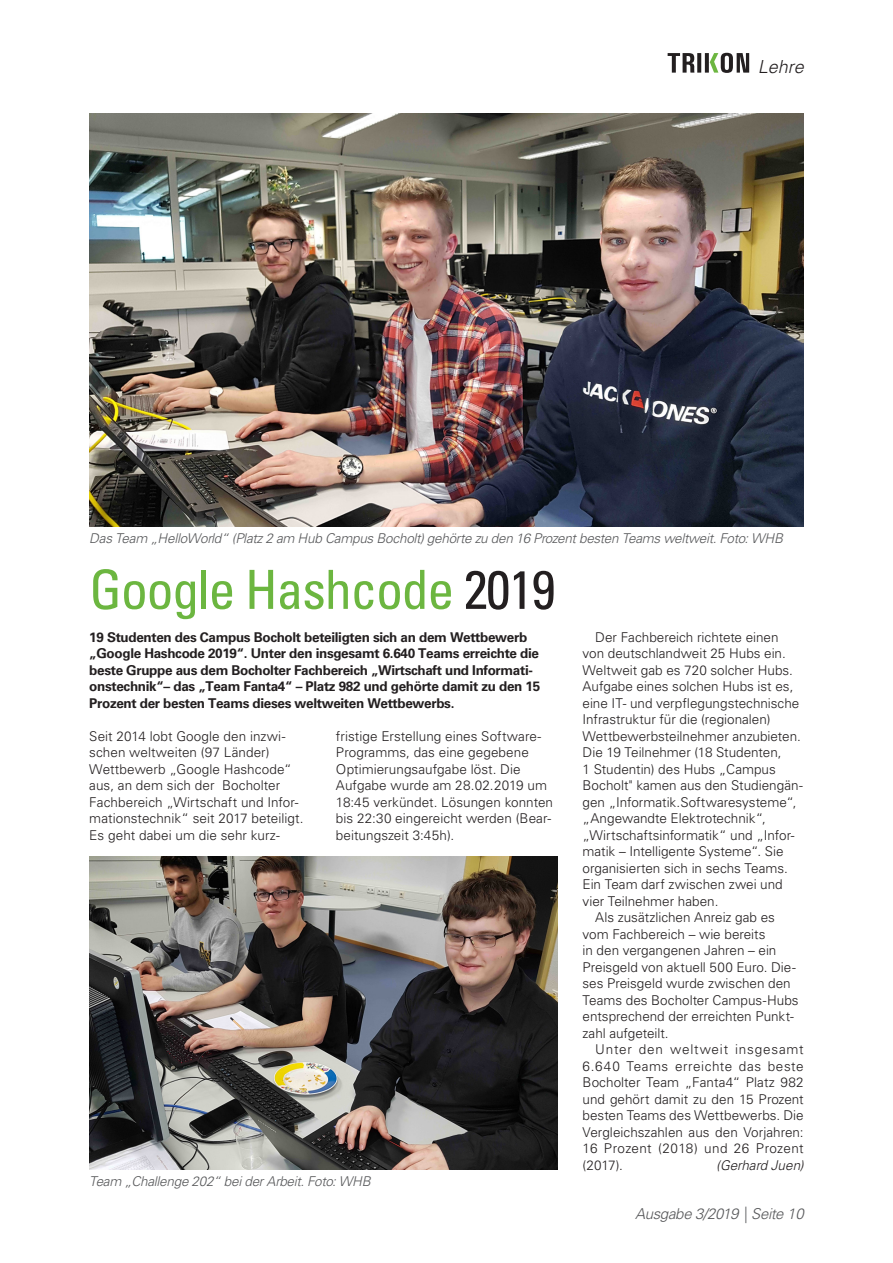
<style>
.page{position:relative;width:893px;height:1263px;background:#fff}
.page>*{position:absolute;margin:0;border:0;box-sizing:border-box;transform-origin:0 0}
.t1{font:condensed 54px "Univers LT Std";letter-spacing:-.025em;color:#6cb640}
.t2{font:italic 300 18px "Univers LT Std";color:#231f20}
.t3{font:italic 300 15px "Univers LT Std";letter-spacing:-.025em;color:#57585a}
.t4{font:300 13.5px/16.5px "Univers LT Std";color:#231f20}
.t5{font:700 13.5px/16.5px "Univers LT Std";letter-spacing:-.025em;color:#231f20}
.t6{font:italic 300 13.5px "Univers LT Std";letter-spacing:-.02em;color:#57585a}
.t7{font:300 13.5px "Univers LT Std";letter-spacing:.04em;color:#231f20}
.t8{font:300 13.5px "Univers LT Std";letter-spacing:.02em;color:#231f20}
.t9{font:300 13.5px "Univers LT Std";letter-spacing:.055em;color:#231f20}
.t10{font:italic 300 13.5px "Univers LT Std";color:#231f20}
.s1{color:#231f20}
</style>
<div class="page">
<svg style="left:668px;top:53px;width:81px;height:20px"></svg>
<img style="left:89px;top:856px;width:468px;height:314px">
<img style="left:89px;top:114px;width:715px;height:412px">
<h2 class="t2" style="left:758px;top:56px;width:48px">Lehre</h2>
<p class="t6" style="left:89px;top:530px;width:695px">Das Team „HelloWorld“ (Platz 2 am Hub Campus Bocholt) gehörte zu den 16 Prozent besten Teams weltweit. Foto: WHB</p>
<h1 class="t1" style="left:89px;top:555px;width:468px">Google Hashcode <span class="s1">2019</span></h1>
<p class="t5" style="left:89px;top:629px;width:452px">19 Studenten des Campus Bocholt beteiligten sich an dem Wettbewerb „Google Hashcode 2019“. Unter den insgesamt 6.640 Teams erreichte die beste Gruppe aus dem Bocholter Fachbereich „Wirtschaft und Informati&shy;onstechnik“– das „Team Fanta4“ – Platz 982 und gehörte damit zu den 15<br>Prozent der besten Teams dieses weltweiten Wettbewerbs.</p>
<p class="t4" style="left:89px;top:728px;width:216px">Seit 2014 lobt Google den inzwi&shy;schen weltweiten (97 Länder)<br>Wettbewerb „Google Hashcode“ aus, an dem sich der Bocholter<br>Fachbereich „Wirtschaft und Infor&shy;mationstechnik“ seit 2017 beteiligt.<br>Es geht dabei um die sehr kurz-</p>
<p class="t4" style="left:336px;top:728px;width:219px">fristige Erstellung eines Software-<br>Programms, das eine gegebene<br>Optimierungsaufgabe löst. Die<br>Aufgabe wurde am 28.02.2019 um<br>18:45 verkündet. Lösungen konnten bis 22:30 eingereicht werden (Bear&shy;beitungszeit 3:45h).</p>
<p class="t6" style="left:89px;top:1173px;width:283px">Team „Challenge 202“ bei der Arbeit. Foto: WHB</p>
<p class="t4" style="left:595px;top:629px;width:185px">Der Fachbereich richtete einen</p>
<p class="t4" style="left:583px;top:645px;width:205px">von deutschlandweit 25 Hubs ein.</p>
<p class="t4" style="left:583px;top:662px;width:212px">Weltweit gab es 720 solcher Hubs.</p>
<p class="t4" style="left:583px;top:678px;width:212px">Aufgabe eines solchen Hubs ist es,</p>
<p class="t4" style="left:583px;top:695px;width:218px">eine IT- und verpflegungstechnische</p>
<p class="t4" style="left:583px;top:711px;width:189px">Infrastruktur für die (regionalen)</p>
<p class="t4" style="left:583px;top:728px;width:220px">Wettbewerbsteilnehmer anzubieten.</p>
<p class="t4" style="left:583px;top:744px;width:201px">Die 19 Teilnehmer (18 Studenten,</p>
<p class="t4" style="left:583px;top:761px;width:195px">1 Studentin) des Hubs „Campus</p>
<p class="t4" style="left:583px;top:777px;width:222px">Bocholt" kamen aus den Studiengän-</p>
<p class="t4" style="left:583px;top:794px;width:216px">gen „Informatik.Softwaresysteme“,</p>
<p class="t4" style="left:583px;top:810px;width:185px">„Angewandte Elektrotechnik“,</p>
<p class="t4" style="left:583px;top:827px;width:214px">„Wirtschaftsinformatik“ und „Infor-</p>
<p class="t4" style="left:583px;top:843px;width:203px">matik – Intelligente Systeme“. Sie</p>
<p class="t4" style="left:583px;top:860px;width:207px">organisierten sich in sechs Teams.</p>
<p class="t4" style="left:583px;top:876px;width:202px">Ein Team darf zwischen zwei und</p>
<p class="t4" style="left:583px;top:893px;width:137px">vier Teilnehmer haben.</p>
<p class="t4" style="left:595px;top:909px;width:181px">Als zusätzlichen Anreiz gab es</p>
<p class="t4" style="left:583px;top:926px;width:184px">vom Fachbereich – wie bereits</p>
<p class="t4" style="left:583px;top:942px;width:195px">in den vergangenen Jahren – ein</p>
<p class="t4" style="left:583px;top:959px;width:215px">Preisgeld von aktuell 500 Euro. Die-</p>
<p class="t4" style="left:583px;top:975px;width:210px">ses Preisgeld wurde zwischen den</p>
<p class="t4" style="left:583px;top:992px;width:218px">Teams des Bocholter Campus-Hubs</p>
<p class="t4" style="left:583px;top:1008px;width:213px">entsprechend der erreichten Punkt-</p>
<p class="t4" style="left:583px;top:1025px;width:88px">zahl aufgeteilt.</p>
<p class="t9" style="left:595px;top:1041px;width:210px">Unter den weltweit insgesamt</p>
<p class="t7" style="left:583px;top:1058px;width:223px">6.640 Teams erreichte das beste</p>
<p class="t4" style="left:583px;top:1074px;width:223px">Bocholter Team „Fanta4“ Platz 982</p>
<p class="t4" style="left:583px;top:1091px;width:223px">und gehört damit zu den 15 Prozent</p>
<p class="t4" style="left:583px;top:1107px;width:223px">besten Teams des Wettbewerbs. Die</p>
<p class="t4" style="left:583px;top:1124px;width:223px">Vergleichszahlen aus den Vorjahren:</p>
<p class="t8" style="left:583px;top:1140px;width:223px">16 Prozent (2018) und 26 Prozent</p>
<p class="t4" style="left:583px;top:1157px;width:42px">(2017).</p>
<p class="t10" style="left:716px;top:1157px;width:89px">(Gerhard Juen)</p>
<p class="t3" style="left:635px;top:1205px;width:170px">Ausgabe 3/2019 | Seite 10</p>
</div>
